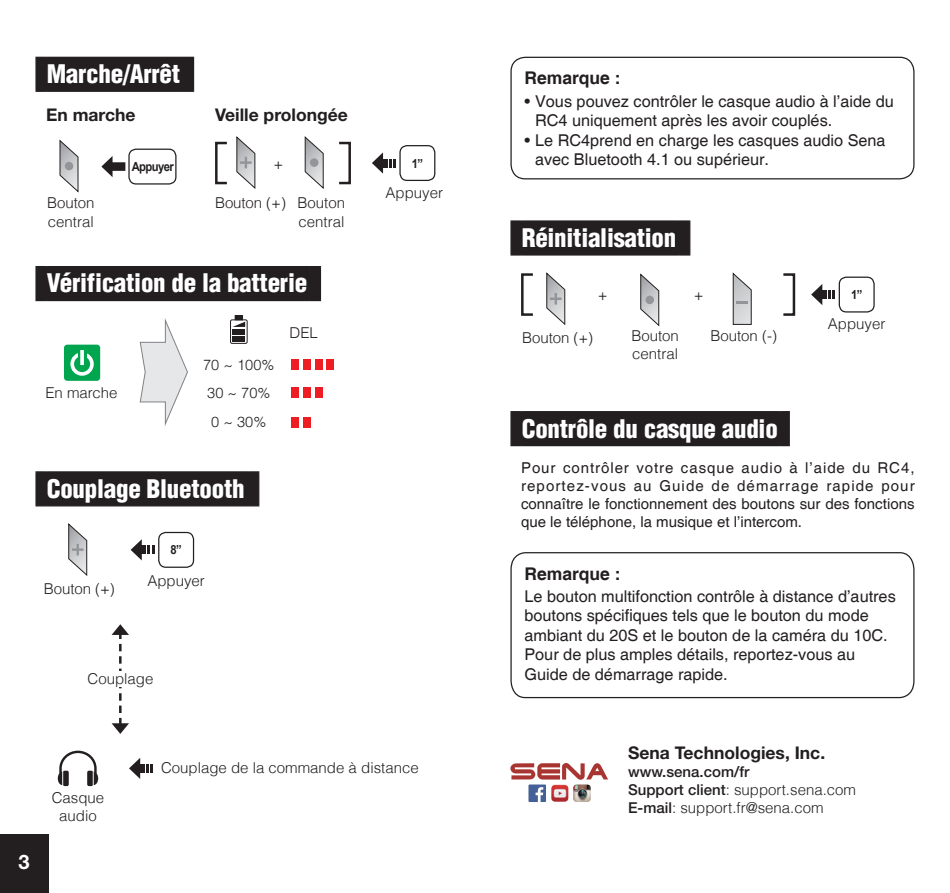
<style>
.page{position:relative;width:950px;height:893px;background:#fff}
.page>*{position:absolute;margin:0;border:0;box-sizing:border-box;transform-origin:0 0}
.Heading1{font:900 condensed 25px "Helvetica";letter-spacing:-.01em;color:#fff}
.Body{font:700 20px "Helvetica Neue";color:#fff}
.t1{font:700 17.5px "Helvetica Neue";color:#231f20}
.Body-2{font:700 17.5px "Helvetica";color:#231f20}
.Body-3{font:16.25px/19.5px "Helvetica";color:#231f20}
.t2{font:300 15px/18px "Helvetica LT";color:#231f20}
.Body-4{font:15px/18px "Helvetica";color:#231f20;text-align:justify}
.t3{font:500 15px "Helvetica Neue";color:#231f20}
.t4{font:300 14.5px/28.5px "Helvetica";color:#231f20}
.t5{font:700 12.5px "Arial";letter-spacing:-.05em;color:#231f20;scale:.9 1}
.s1{font-family:"Helvetica Neue";font-weight:500}
</style>
<div class="page">
<div style="left:35px;top:266px;width:286px;height:35px;background:#231f20"></div>
<svg style="left:139px;top:318px;width:49px;height:107px"></svg>
<div style="left:64px;top:345px;width:36px;height:36px;background:#00a54f;border-radius:3px"></div>
<div style="left:70px;top:352px;width:24px;height:24px;border:4px solid #fff;border-radius:50%"></div>
<div style="left:230px;top:319px;width:18px;height:25px;border:1px solid #231f20;border-radius:2px"></div>
<div style="left:235px;top:315px;width:8px;height:5px;border:1px solid #231f20"></div>
<div style="left:232px;top:336px;width:13px;height:5px;background:#231f20"></div>
<div style="left:232px;top:329px;width:13px;height:5px;background:#231f20"></div>
<svg style="left:232px;top:316px;width:13px;height:11px"></svg>
<div style="left:78px;top:347px;width:9px;height:17px;background:#00a54f"></div>
<svg style="left:80px;top:350px;width:4px;height:15px"></svg>
<div style="left:291px;top:417px;width:8px;height:10px;background:#ee1d23"></div>
<div style="left:303px;top:417px;width:8px;height:10px;background:#ee1d23"></div>
<div style="left:291px;top:387px;width:8px;height:11px;background:#ee1d23"></div>
<div style="left:303px;top:387px;width:8px;height:11px;background:#ee1d23"></div>
<div style="left:314px;top:387px;width:8px;height:11px;background:#ee1d23"></div>
<div style="left:291px;top:360px;width:8px;height:10px;background:#ee1d23"></div>
<div style="left:303px;top:360px;width:8px;height:10px;background:#ee1d23"></div>
<div style="left:314px;top:360px;width:8px;height:10px;background:#ee1d23"></div>
<div style="left:326px;top:360px;width:8px;height:10px;background:#ee1d23"></div>
<div style="left:35px;top:471px;width:224px;height:35px;background:#231f20"></div>
<div style="left:158px;top:532px;width:36px;height:36px;border:1px solid #231f20;border-radius:7px"></div>
<svg style="left:131px;top:539px;width:24px;height:21px"></svg>
<svg style="left:68px;top:523px;width:19px;height:53px"></svg>
<div style="left:137px;top:764px;width:8px;height:9px;background:#231f20"></div>
<svg style="left:146px;top:764px;width:7px;height:9px"></svg>
<svg style="left:129px;top:758px;width:11px;height:21px"></svg>
<svg style="left:58px;top:751px;width:40px;height:35px"></svg>
<svg style="left:112px;top:624px;width:17px;height:110px"></svg>
<div style="left:45px;top:671px;width:151px;height:16px;background:#fff"></div>
<div style="left:510px;top:57px;width:404px;height:122px;border:1px solid #231f20;border-radius:14px"></div>
<div style="left:510px;top:220px;width:180px;height:36px;background:#231f20"></div>
<div style="left:838px;top:277px;width:36px;height:36px;border:1px solid #231f20;border-radius:7px"></div>
<div style="left:819px;top:290px;width:7px;height:9px;background:#231f20"></div>
<svg style="left:828px;top:290px;width:7px;height:9px"></svg>
<svg style="left:811px;top:284px;width:11px;height:21px"></svg>
<svg style="left:733px;top:273px;width:18px;height:52px"></svg>
<svg style="left:546px;top:273px;width:19px;height:52px"></svg>
<div style="left:521px;top:273px;width:13px;height:43px;border:2px solid #231f20"></div>
<div style="left:782px;top:273px;width:13px;height:43px;border:2px solid #231f20"></div>
<svg style="left:640px;top:274px;width:19px;height:52px"></svg>
<div style="left:645px;top:296px;width:9px;height:8px;background:#939598;border-radius:50%"></div>
<div style="left:510px;top:411px;width:280px;height:35px;background:#231f20"></div>
<svg style="left:510px;top:763px;width:98px;height:17px"></svg>
<div style="left:528px;top:784px;width:18px;height:18px;background:#446096"></div>
<svg style="left:535px;top:787px;width:8px;height:15px"></svg>
<img style="left:573px;top:784px;width:17px;height:18px">
<img style="left:551px;top:785px;width:17px;height:17px">
<div style="left:0;top:835px;width:48px;height:58px;background:#231f20"></div>
<div style="left:35px;top:57px;width:159px;height:35px;background:#231f20"></div>
<svg style="left:101px;top:156px;width:24px;height:21px"></svg>
<svg style="left:59px;top:139px;width:20px;height:54px"></svg>
<div style="left:65px;top:162px;width:8px;height:8px;background:#939598;border-radius:50%"></div>
<div style="left:215px;top:142px;width:13px;height:42px;border:2px solid #231f20"></div>
<div style="left:399px;top:145px;width:36px;height:36px;border:1px solid #231f20;border-radius:7px"></div>
<div style="left:380px;top:159px;width:7px;height:8px;background:#231f20"></div>
<svg style="left:389px;top:159px;width:7px;height:8px"></svg>
<svg style="left:372px;top:152px;width:11px;height:22px"></svg>
<div style="left:338px;top:142px;width:13px;height:42px;border:2px solid #231f20"></div>
<svg style="left:236px;top:136px;width:19px;height:53px"></svg>
<svg style="left:304px;top:136px;width:20px;height:53px"></svg>
<div style="left:310px;top:158px;width:8px;height:9px;background:#939598;border-radius:50%"></div>
<svg style="left:510px;top:552px;width:405px;height:147px"></svg>
<div style="left:128px;top:149px;width:48px;height:36px;border:1px solid #231f20;border-radius:7px"></div>
<p class="Heading1" style="left:47px;top:58px;width:135px">Marche/Arrêt</p>
<p class="t1" style="left:46px;top:104px;width:91px">En marche</p>
<p class="t2" style="left:47px;top:194px;width:49px">Bouton central</p>
<p class="t5" style="left:132px;top:158px;width:48px">Appuyer</p>
<p class="t1" style="left:215px;top:104px;width:134px">Veille prolongée</p>
<p class="t2" style="left:274px;top:155px;width:11px">+</p>
<p class="t2" style="left:215px;top:194px;width:72px">Bouton (+)</p>
<p class="t2" style="left:298px;top:194px;width:49px">Bouton central</p>
<p class="Heading1" style="left:47px;top:267px;width:262px">Vérification de la batterie</p>
<p class="t2" style="left:45px;top:384px;width:74px">En marche</p>
<p class="t4" style="left:203px;top:350px;width:73px">70 ~ 100%<br>30 ~ 70%<br>0 ~ 30%</p>
<p class="t2" style="left:289px;top:323px;width:30px">DEL</p>
<p class="Heading1" style="left:47px;top:473px;width:199px">Couplage Bluetooth</p>
<p class="t2" style="left:44px;top:579px;width:72px">Bouton (+)</p>
<p class="t5" style="left:170px;top:542px;width:14px">8”</p>
<p class="t2" style="left:147px;top:571px;width:59px">Appuyer</p>
<p class="t5" style="left:412px;top:155px;width:14px">1”</p>
<p class="t2" style="left:385px;top:183px;width:59px">Appuyer</p>
<p class="t2" style="left:88px;top:670px;width:67px">Couplage</p>
<p class="Body" style="left:19px;top:850px;width:13px">3</p>
<p class="t2" style="left:52px;top:789px;width:54px;text-align:center">Casque audio</p>
<p class="t2" style="left:161px;top:759px;width:259px">Couplage de la commande à distance</p>
<p class="Body-2" style="left:524px;top:67px;width:98px">Remarque :</p>
<p class="Body-3" style="left:535px;top:92px;width:360px;text-indent:-11px">• Vous pouvez contrôler le casque audio à l’aide du<br>RC4 uniquement après les avoir couplés.</p>
<p class="Body-3" style="left:535px;top:131px;width:352px;text-indent:-11px">• Le RC4prend en charge les casques audio Sena avec Bluetooth 4.1 ou supérieur.</p>
<p class="Heading1" style="left:521px;top:222px;width:156px">Réinitialisation</p>
<p class="t2" style="left:598px;top:285px;width:11px">+</p>
<p class="t2" style="left:693px;top:285px;width:11px">+</p>
<p class="t2" style="left:631px;top:327px;width:49px">Bouton central</p>
<p class="t2" style="left:522px;top:328px;width:72px">Bouton (+)</p>
<p class="t2" style="left:710px;top:327px;width:68px">Bouton (-)</p>
<p class="t5" style="left:851px;top:286px;width:14px">1”</p>
<p class="t2" style="left:828px;top:315px;width:59px">Appuyer</p>
<p class="Heading1" style="left:521px;top:412px;width:258px">Contrôle du casque audio</p>
<p class="Body-4" style="left:521px;top:460px;width:395px">Pour contrôler votre casque audio à l’aide du RC4, reportez-vous au Guide de démarrage rapide pour connaître le fonctionnement des boutons sur des fonctions que le téléphone, la musique et l’intercom.</p>
<p class="Body-2" style="left:524px;top:563px;width:98px">Remarque :</p>
<p class="Body-3" style="left:524px;top:587px;width:373px">Le bouton multifonction contrôle à distance d’autres boutons spécifiques tels que le bouton du mode ambiant du 20S et le bouton de la caméra du 10C.<br>Pour de plus amples détails, reportez-vous au Guide de démarrage rapide.</p>
<p class="t1" style="left:628px;top:741px;width:199px">Sena Technologies, Inc.</p>
<p class="t3" style="left:628px;top:763px;width:123px">www.sena.com/fr</p>
<p class="t2" style="left:628px;top:781px;width:229px"><span class="s1">Support client</span>: support.sena.com</p>
<p class="t2" style="left:628px;top:799px;width:197px"><span class="s1">E-mail</span>: support.fr@sena.com</p>
</div>
